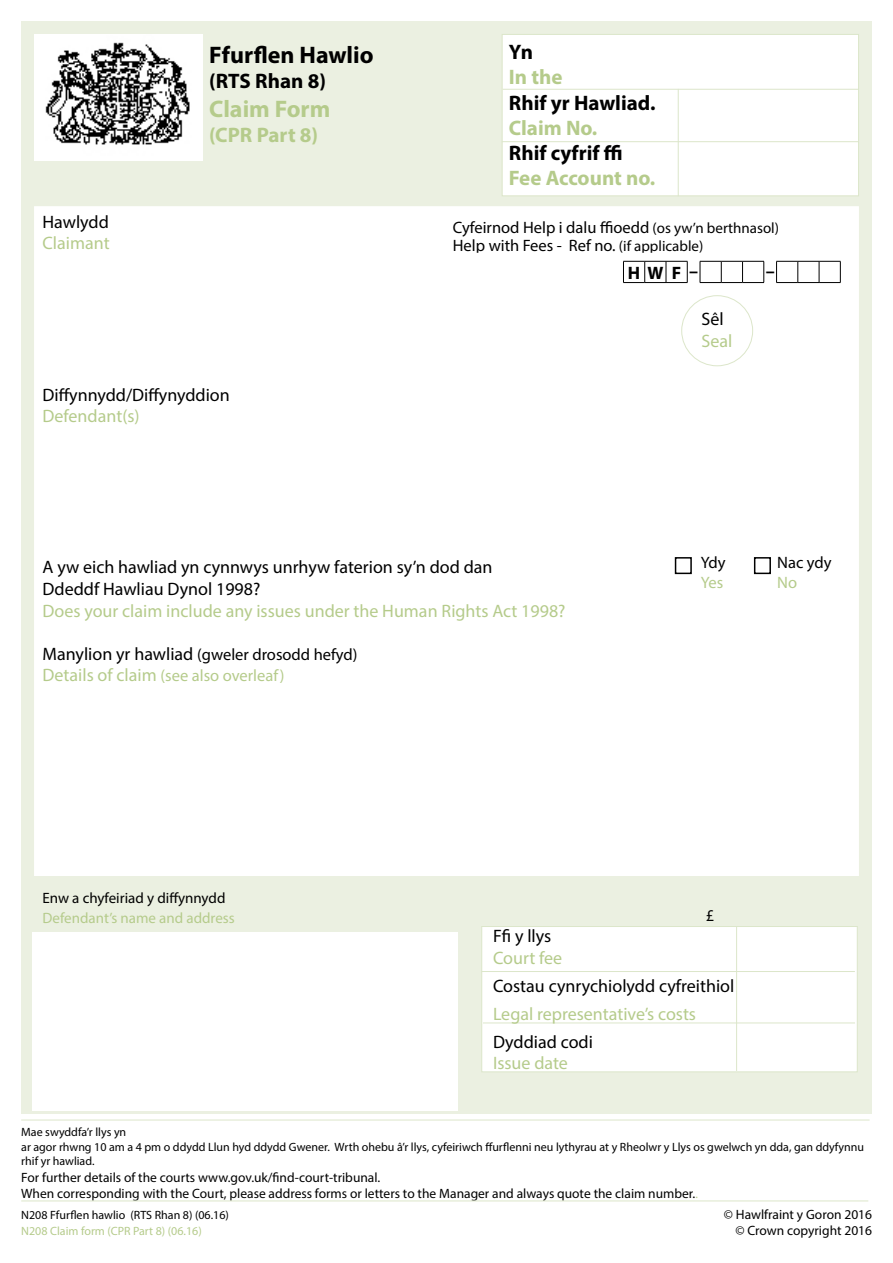
<style>
.page{position:relative;width:893px;height:1263px;background:#fff}
.page>*{position:absolute;margin:0;border:0;box-sizing:border-box;transform-origin:0 0}
.t1{font:700 24px "Myriad Pro";color:#000}
.t2{font:700 24px "Myriad Pro";color:#b5cb8b}
.t3{font:700 21px "Myriad Pro";color:#000}
.t4{font:700 21px "Myriad Pro";color:#b5cb8b}
.t5{font:18px/21.6px "Myriad Pro";color:#000}
.t6{font:18px "Myriad Pro";color:#b5cb8b}
.t7{font:700 18px "Myriad Pro";color:#000}
.t8{font:16.5px/21.6px "Myriad Pro";color:#000}
.t9{font:16.5px "Myriad Pro";color:#b5cb8b}
.t10{font:15px "Myriad Pro";color:#000}
.t11{font:15px "Myriad Pro";color:#b5cb8b}
.t12{font:13.5px/16.5px "Myriad Pro";color:#000}
.t13{font:12px/14.4px "Myriad Pro";color:#000}
.t14{font:12px "Myriad Pro";color:#b5cb8b}
.s1{font-size:15px}
.s2{font-size:18px}
.s3{font-size:18px;color:#b5cb8b}
.s4{color:#b5cb8b}
.s5{font-size:12px;color:#b5cb8b}
</style>
<div class="page">
<div style="left:21px;top:21px;width:851px;height:1093px;background:#ebf0e1"></div>
<div style="left:34px;top:206px;width:825px;height:670px;background:#fff"></div>
<hr style="left:21px;top:1200px;width:847px;height:1px;background:#dce6ca">
<img style="left:34px;top:34px;width:168px;height:126px">
<div style="left:502px;top:34px;width:357px;height:162px;background:#fff;border:1px solid #dce6ca"></div>
<hr style="left:678px;top:89px;width:1px;height:107px;background:#dce6ca">
<hr style="left:503px;top:89px;width:356px;height:1px;background:#dce6ca">
<div style="left:681px;top:295px;width:72px;height:71px;border:1px solid #dce6ca;border-radius:50%"></div>
<div style="left:33px;top:932px;width:425px;height:179px;background:#fff"></div>
<hr style="left:21px;top:1120px;width:849px;height:1px;background:#dce6ca">
<div style="left:481px;top:926px;width:377px;height:146px;background:#fff;border:1px solid #dce6ca"></div>
<hr style="left:481px;top:971px;width:374px;height:1px;background:#dce6ca">
<hr style="left:483px;top:1022px;width:372px;height:1px;background:#dce6ca">
<hr style="left:736px;top:926px;width:1px;height:145px;background:#dce6ca">
<div style="left:675px;top:557px;width:17px;height:17px;border:2px solid #000"></div>
<div style="left:754px;top:557px;width:17px;height:17px;border:2px solid #000"></div>
<hr style="left:502px;top:141px;width:356px;height:1px;background:#dce6ca">
<svg style="left:623px;top:260px;width:218px;height:24px"></svg>
<h3 class="t5" style="left:43px;top:211px;width:68px">Hawlydd</h3>
<h3 class="t6" style="left:43px;top:232px;width:69px">Claimant</h3>
<h1 class="t1" style="left:209px;top:39px;width:166px">Ffurflen Hawlio</h1>
<h2 class="t3" style="left:209px;top:67px;width:118px">(RTS Rhan 8)</h2>
<h1 class="t2" style="left:209px;top:93px;width:123px">Claim Form</h1>
<h2 class="t4" style="left:209px;top:121px;width:111px">(CPR Part 8)</h2>
<h3 class="t5" style="left:43px;top:383px;width:189px">Diffynnydd/Diffynyddion</h3>
<h3 class="t6" style="left:43px;top:405px;width:99px">Defendant(s)</h3>
<h2 class="t3" style="left:509px;top:38px;width:26px">Yn</h2>
<h2 class="t4" style="left:509px;top:64px;width:55px">In the</h2>
<h2 class="t3" style="left:509px;top:89px;width:148px">Rhif yr Hawliad.</h2>
<h2 class="t4" style="left:509px;top:114px;width:90px">Claim No.</h2>
<h2 class="t3" style="left:509px;top:139px;width:116px">Rhif cyfrif ffi</h2>
<h2 class="t4" style="left:509px;top:164px;width:148px">Fee Account no.</h2>
<h3 class="t8" style="left:453px;top:218px;width:328px;line-height:18px">Cyfeirnod Help i dalu ffioedd <span class="s1">(os yw’n berthnasol)<br></span>Help with Fees - Ref no. <span class="s1">(if applicable)</span></h3>
<h3 class="t7" style="left:628px;top:261px;width:72px">HWF–</h3>
<h3 class="t7" style="left:766px;top:259px;width:10px">–</h3>
<h3 class="t5" style="left:702px;top:308px;width:24px">Sêl</h3>
<h3 class="t6" style="left:702px;top:330px;width:32px">Seal</h3>
<h3 class="t5" style="left:43px;top:556px;width:451px">A yw eich hawliad yn cynnwys unrhyw faterion sy’n dod dan<br>Ddeddf Hawliau Dynol 1998?</h3>
<h3 class="t6" style="left:43px;top:599px;width:525px">Does your claim include any issues under the Human Rights Act 1998?</h3>
<h3 class="t8" style="left:43px;top:643px;width:317px"><span class="s2">Manylion yr hawliad</span> (gweler drosodd hefyd)<br><span class="s3">Details of claim</span> <span class="s4">(see also overleaf)</span></h3>
<h3 class="t8" style="left:701px;top:551px;width:26px">Ydy</h3>
<h3 class="t8" style="left:777px;top:551px;width:56px">Nac ydy</h3>
<h3 class="t9" style="left:701px;top:572px;width:24px">Yes</h3>
<h3 class="t9" style="left:777px;top:572px;width:21px">No</h3>
<p class="t10" style="left:43px;top:889px;width:184px">Enw a chyfeiriad y diffynnydd</p>
<p class="t11" style="left:43px;top:909px;width:194px">Defendant’s name and address</p>
<h3 class="t8" style="left:706px;top:904px;width:10px">£</h3>
<h3 class="t5" style="left:493px;top:925px;width:60px">Ffi y llys</h3>
<h3 class="t6" style="left:493px;top:947px;width:71px">Court fee</h3>
<h3 class="t5" style="left:493px;top:975px;width:243px">Costau cynrychiolydd cyfreithiol</h3>
<h3 class="t6" style="left:493px;top:1003px;width:205px">Legal representative’s costs</h3>
<h3 class="t5" style="left:493px;top:1031px;width:101px">Dyddiad codi</h3>
<h3 class="t6" style="left:493px;top:1052px;width:76px">Issue date</h3>
<p class="t13" style="left:21px;top:1125px;width:844px">Mae swyddfa’r llys yn<br>ar agor rhwng 10 am a 4 pm o ddydd Llun hyd ddydd Gwener. Wrth ohebu â’r llys, cyfeiriwch ffurflenni neu lythyrau at y Rheolwr y Llys os gwelwch yn dda, gan ddyfynnu rhif yr hawliad.</p>
<p class="t12" style="left:21px;top:1169px;width:678px">For further details of the courts www.gov.uk/find-court-tribunal.<br>When corresponding with the Court, please address forms or letters to the Manager and always quote the claim number.<span class="s5">.</span></p>
<p class="t13" style="left:21px;top:1207px;width:209px">N208 Ffurflen hawlio (RTS Rhan 8) (06.16)</p>
<p class="t12" style="left:724px;top:1206px;width:150px">© Hawlfraint y Goron 2016</p>
<p class="t14" style="left:21px;top:1224px;width:182px">N208 Claim form (CPR Part 8) (06.16)</p>
<p class="t12" style="left:735px;top:1222px;width:138px">© Crown copyright 2016</p>
</div>
